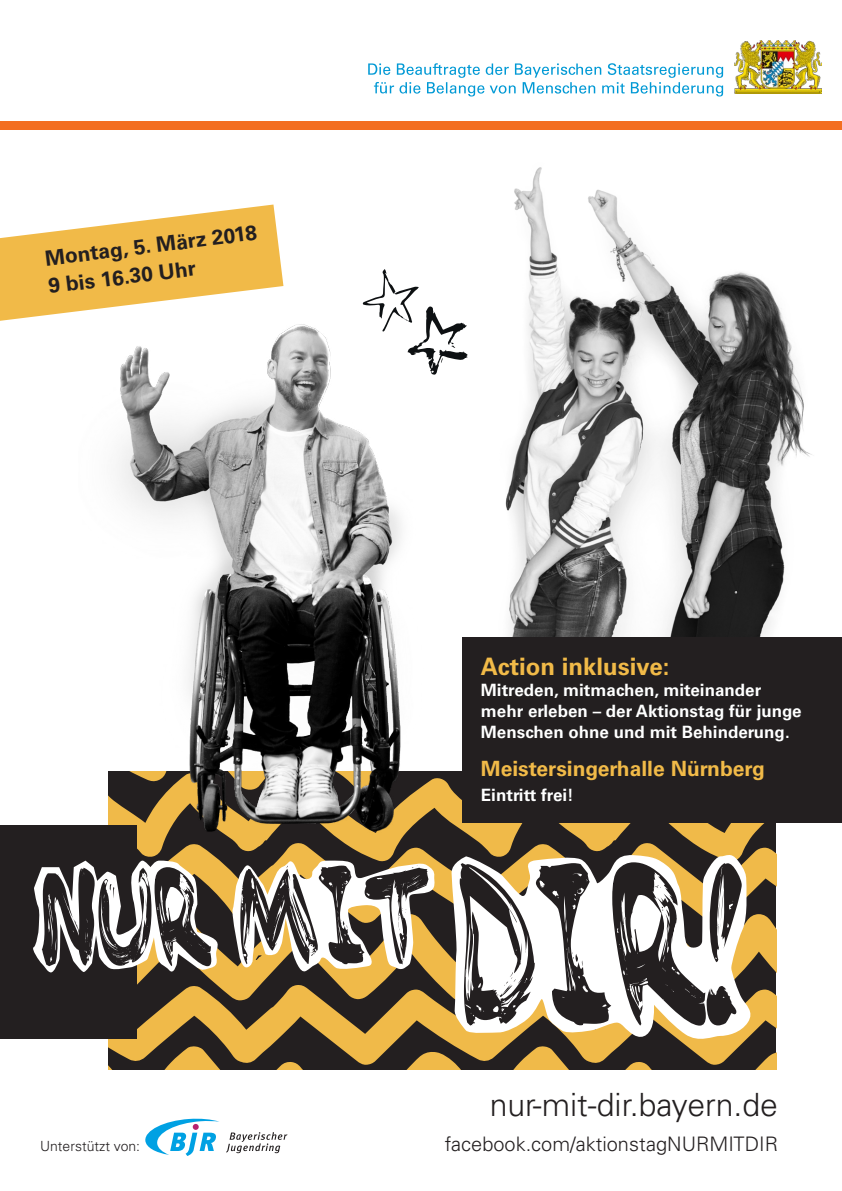
<style>
.page{position:relative;width:842px;height:1191px;background:#fff}
.page>*{position:absolute;margin:0;border:0;box-sizing:border-box;transform-origin:0 0}
.t1{font:300 32px "Univers";color:#231f20}
.t2{font:700 24px "Univers";color:#f1ba48}
.t3{font:700 21px "Univers";color:#231f20}
.t4{font:700 21px "Univers";color:#f1ba48}
.t5{font:300 20px "Univers";color:#231f20}
.t6{font:700 17px/21.1px "Univers";color:#fff}
.t7{font:300 14px "Univers";color:#231f20}
</style>
<div class="page">
<img style="left:735px;top:41px;width:87px;height:52px">
<svg style="left:368px;top:63px;width:355px;height:33px"></svg>
<svg style="left:136px;top:923px;width:640px;height:61px;background:#816632"></svg>
<svg style="left:108px;top:984px;width:668px;height:62px;background:#937436"></svg>
<svg style="left:222px;top:861px;width:554px;height:62px;background:#8a6c34"></svg>
<svg style="left:136px;top:773px;width:640px;height:88px;background:#876b34"></svg>
<div style="left:0;top:825px;width:136px;height:213px;background:#231f20"></div>
<svg style="left:108px;top:1046px;width:668px;height:23px;background:#6c562e"></svg>
<svg style="left:455px;top:771px;width:7px;height:11px"></svg>
<div style="left:0;top:121px;width:842px;height:9px;background:#f36e21"></div>
<svg style="left:0;top:204px;width:283px;height:117px"></svg>
<svg style="left:382px;top:269px;width:86px;height:99px"></svg>
<img style="left:78px;top:285px;width:360px;height:574px">
<img style="left:505px;top:167px;width:307px;height:470px">
<svg style="left:231px;top:859px;width:206px;height:116px"></svg>
<svg style="left:33px;top:860px;width:189px;height:115px"></svg>
<svg style="left:452px;top:851px;width:303px;height:192px"></svg>
<svg style="left:460px;top:862px;width:282px;height:163px"></svg>
<div style="left:462px;top:637px;width:380px;height:186px;background:#231f20"></div>
<svg style="left:145px;top:1118px;width:74px;height:38px"></svg>
<svg style="left:226px;top:1132px;width:61px;height:21px"></svg>
<p class="t3" style="left:44px;top:246px;width:215px;rotate:-7deg">Montag, 5. März 2018</p>
<p class="t3" style="left:47px;top:274px;width:150px;rotate:-7deg">9 bis 16.30 Uhr</p>
<p class="t2" style="left:481px;top:652px;width:190px">Action inklusive:</p>
<p class="t6" style="left:481px;top:679px;width:322px">Mitreden, mitmachen, miteinander mehr erleben – der Aktionstag für junge<br>Menschen ohne und mit Behinderung.</p>
<p class="t4" style="left:481px;top:756px;width:286px">Meistersingerhalle Nürnberg</p>
<p class="t6" style="left:481px;top:785px;width:94px">Eintritt frei!</p>
<p class="t1" style="left:490px;top:1085px;width:290px">nur-mit-dir.bayern.de</p>
<p class="t7" style="left:40px;top:1137px;width:102px">Unterstützt von:</p>
<p class="t5" style="left:445px;top:1131px;width:334px">facebook.com/aktionstagNURMITDIR</p>
</div>
